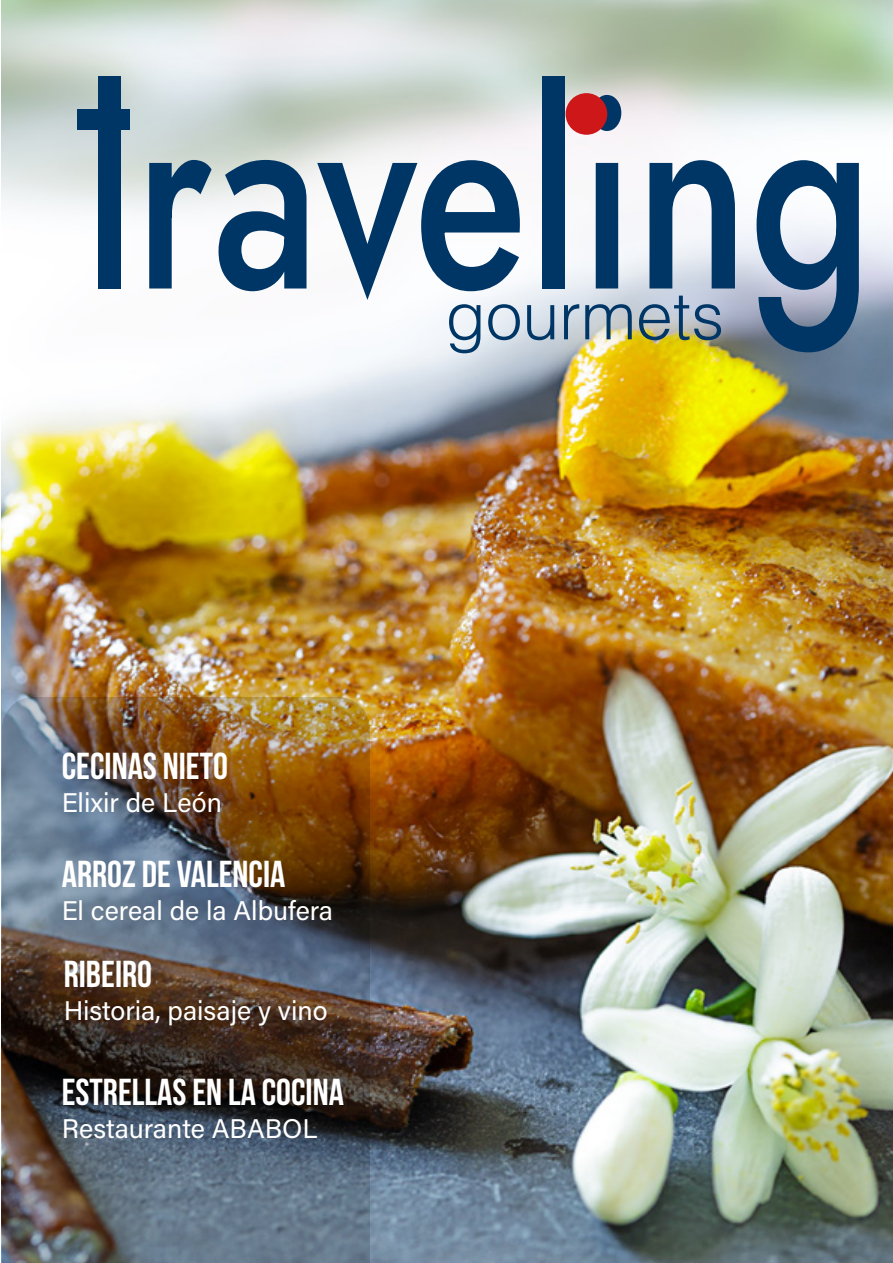
<style>
.page{position:relative;width:893px;height:1263px;background:#fff}
.page>*{position:absolute;margin:0;border:0;box-sizing:border-box;transform-origin:0 0}
.t1{font:500 273px "Jost";color:#003666;scale:.77 1}
.t2{font:300 66px "Helvetica";color:#003666}
.t3{font:700 37.5px "Bebas Neue";color:#fff}
.t4{font:27px "Acumin Pro";color:#fff}
</style>
<div class="page">
<img style="left:2px;top:0;width:891px;height:1263px">
<div style="left:566px;top:93px;width:41px;height:42px;background:#cd1719;border-radius:50%"></div>
<div style="left:77px;top:110px;width:52px;height:20px;background:#003666"></div>
<img style="left:2px;top:697px;width:368px;height:566px">
<h1 class="t1" style="left:83px;top:7px;width:1027px">lraveling</h1>
<h2 class="t2" style="left:445px;top:260px;width:280px">gourmets</h2>
<h3 class="t3" style="left:62px;top:745px;width:168px">CECINAS NIETO</h3>
<p class="t4" style="left:62px;top:783px;width:162px">Elixir de León</p>
<h3 class="t3" style="left:62px;top:853px;width:225px">ARROZ DE VALENCIA</h3>
<p class="t4" style="left:62px;top:891px;width:273px">El cereal de la Albufera</p>
<h3 class="t3" style="left:64px;top:953px;width:90px">RIBEIRO</h3>
<p class="t4" style="left:64px;top:991px;width:265px">Historia, paisaje y vino</p>
<h3 class="t3" style="left:62px;top:1071px;width:284px">ESTRELLAS EN LA COCINA</h3>
<p class="t4" style="left:62px;top:1109px;width:257px">Restaurante ABABOL</p>
</div>
